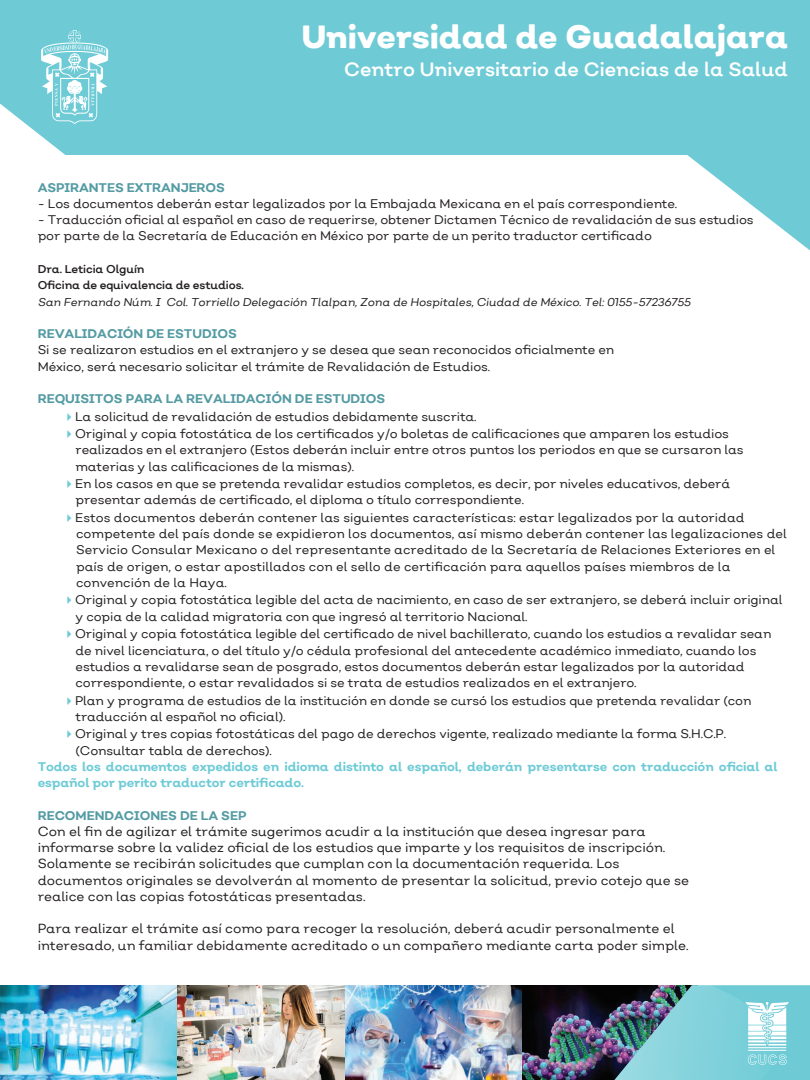
<style>
.page{position:relative;width:810px;height:1080px;background:#fff}
.page>*{position:absolute;margin:0;border:0;box-sizing:border-box;transform-origin:0 0}
.t1{font:800 31.62px "Nutmeg";color:#fff}
.t2{font:19.12px "Nutmeg";color:#fff}
.t3{font:13.12px/16.2px "Nutmeg";letter-spacing:-.005em;color:#231f20}
.t4{font:12.5px/16.2px "Nutmeg";letter-spacing:-.01em;color:#231f20}
.t5{font:700 12.5px/16.2px "Nutmeg";letter-spacing:-.01em;color:#6ecbd6}
.t6{font:700 12.5px "Nutmeg";letter-spacing:-.005em;color:#549ba3}
.t7{font:italic 11.25px "Nutmeg";letter-spacing:-.01em;color:#231f20}
.t8{font:11.25px/16.2px "Nutmeg";letter-spacing:-.01em;color:#231f20}
.s1{color:#6ecbd6}
</style>
<div class="page">
<div style="left:0;top:0;width:810px;height:580px;background:#6ecbd6"></div>
<svg style="left:0;top:104px;width:810px;height:476px;background:#eef9fa"></svg>
<svg style="left:41px;top:30px;width:67px;height:94px"></svg>
<img style="left:0;top:985px;width:177px;height:94px">
<img style="left:177px;top:985px;width:345px;height:94px">
<img style="left:522px;top:985px;width:91px;height:94px">
<img style="left:613px;top:985px;width:197px;height:94px">
<h1 class="t1" style="left:302px;top:16px;width:488px">Universidad de Guadalajara</h1>
<h2 class="t2" style="left:344px;top:57px;width:445px">Centro Universitario de Ciencias de la Salud</h2>
<p class="t6" style="left:38px;top:179px;width:189px">ASPIRANTES EXTRANJEROS</p>
<p class="t4" style="left:38px;top:195px;width:641px">- Los documentos deberán estar legalizados por la Embajada Mexicana en el país correspondiente.</p>
<p class="t4" style="left:38px;top:211px;width:718px">- Traducción oficial al español en caso de requerirse, obtener Dictamen Técnico de revalidación de sus estudios por parte de la Secretaría de Educación en México por parte de un perito traductor certificado</p>
<p class="t8" style="left:38px;top:261px;width:208px">Dra. Leticia Olguín<br>Oficina de equivalencia de estudios.</p>
<p class="t7" style="left:38px;top:294px;width:655px">San Fernando Núm. I Col. Torriello Delegación Tlalpan, Zona de Hospitales, Ciudad de México. Tel: 0155-57236755</p>
<p class="t6" style="left:38px;top:325px;width:201px">REVALIDACIÓN DE ESTUDIOS</p>
<p class="t4" style="left:38px;top:341px;width:578px">Si se realizaron estudios en el extranjero y se desea que sean reconocidos oficialmente en<br>México, será necesario solicitar el trámite de Revalidación de Estudios.</p>
<p class="t6" style="left:38px;top:390px;width:349px">REQUISITOS PARA LA REVALIDACIÓN DE ESTUDIOS</p>
<p class="t4" style="left:63px;top:408px;width:415px"><span class="s1">✔</span>La solicitud de revalidación de estudios debidamente suscrita.</p>
<p class="t4" style="left:76px;top:425px;width:670px;text-indent:-13px"><span class="s1">✔</span>Original y copia fotostática de los certificados y/o boletas de calificaciones que amparen los estudios realizados en el extranjero (Estos deberán incluir entre otros puntos los periodos en que se cursaron las materias y las calificaciones de la mismas).</p>
<p class="t4" style="left:76px;top:475px;width:656px;text-indent:-13px"><span class="s1">✔</span>En los casos en que se pretenda revalidar estudios completos, es decir, por niveles educativos, deberá presentar además de certificado, el diploma o título correspondiente.</p>
<p class="t4" style="left:76px;top:509px;width:712px;text-indent:-13px"><span class="s1">✔</span>Estos documentos deberán contener las siguientes características: estar legalizados por la autoridad competente del país donde se expidieron los documentos, así mismo deberán contener las legalizaciones del Servicio Consular Mexicano o del representante acreditado de la Secretaría de Relaciones Exteriores en el país de origen, o estar apostillados con el sello de certificación para aquellos países miembros de la convención de la Haya.</p>
<p class="t4" style="left:76px;top:591px;width:708px;text-indent:-13px"><span class="s1">✔</span>Original y copia fotostática legible del acta de nacimiento, en caso de ser extranjero, se deberá incluir original y copia de la calidad migratoria con que ingresó al territorio Nacional.</p>
<p class="t4" style="left:76px;top:625px;width:697px;text-indent:-13px"><span class="s1">✔</span>Original y copia fotostática legible del certificado de nivel bachillerato, cuando los estudios a revalidar sean de nivel licenciatura, o del título y/o cédula profesional del antecedente académico inmediato, cuando los estudios a revalidarse sean de posgrado, estos documentos deberán estar legalizados por la autoridad correspondiente, o estar revalidados si se trata de estudios realizados en el extranjero.</p>
<p class="t4" style="left:76px;top:691px;width:677px;text-indent:-13px"><span class="s1">✔</span>Plan y programa de estudios de la institución en donde se cursó los estudios que pretenda revalidar (con traducción al español no oficial).</p>
<p class="t4" style="left:76px;top:725px;width:652px;text-indent:-13px"><span class="s1">✔</span>Original y tres copias fotostáticas del pago de derechos vigente, realizado mediante la forma S.H.C.P. (Consultar tabla de derechos).</p>
<p class="t5" style="left:38px;top:758px;width:741px">Todos los documentos expedidos en idioma distinto al español, deberán presentarse con traducción oficial al español por perito traductor certificado.</p>
<p class="t6" style="left:38px;top:807px;width:210px">RECOMENDACIONES DE LA SEP</p>
<p class="t3" style="left:38px;top:822px;width:653px">Con el fin de agilizar el trámite sugerimos acudir a la institución que desea ingresar para informarse sobre la validez oficial de los estudios que imparte y los requisitos de inscripción.<br>Solamente se recibirán solicitudes que cumplan con la documentación requerida. Los documentos originales se devolverán al momento de presentar la solicitud, previo cotejo que se realice con las copias fotostáticas presentadas.</p>
<p class="t3" style="left:38px;top:920px;width:652px">Para realizar el trámite así como para recoger la resolución, deberá acudir personalmente el interesado, un familiar debidamente acreditado o un compañero mediante carta poder simple.</p>
</div>
